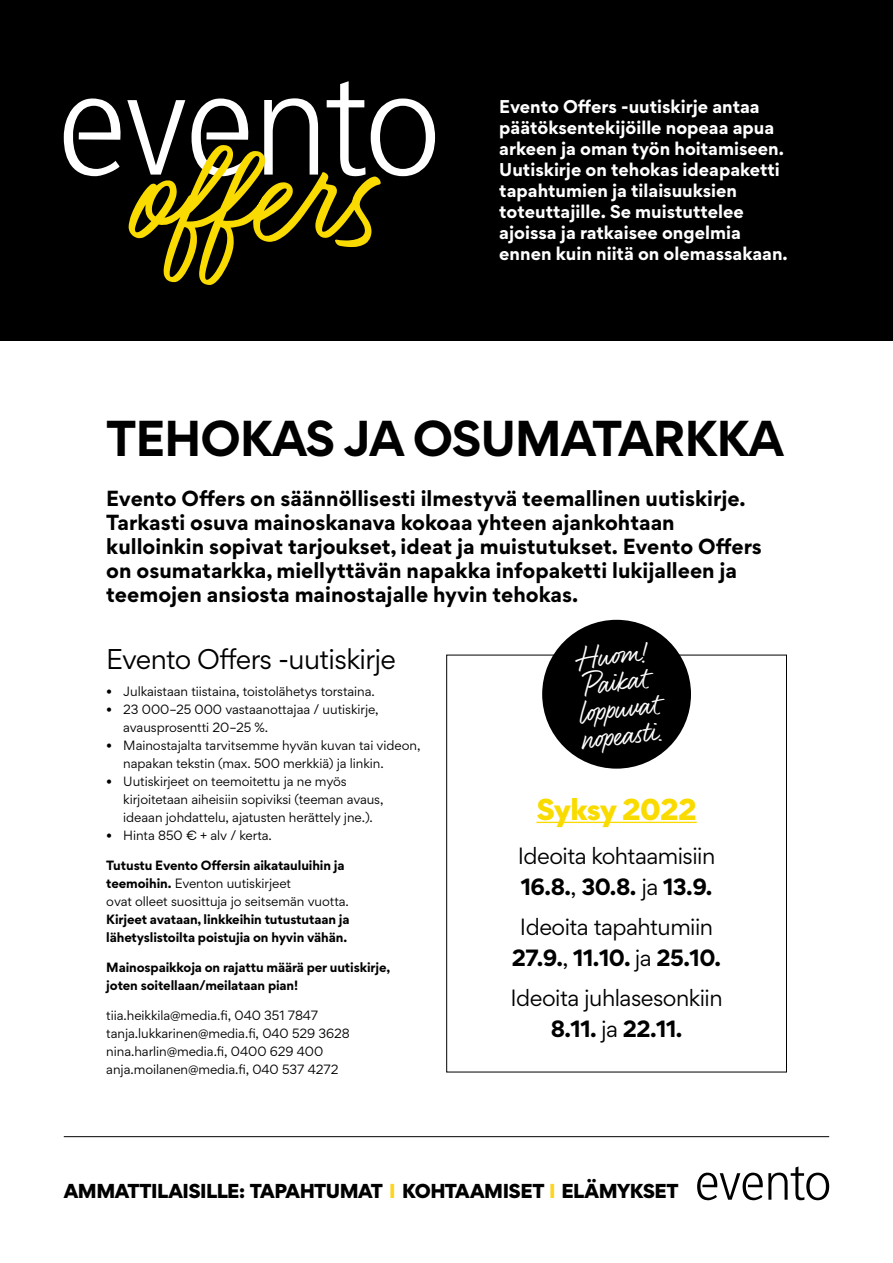
<style>
.page{position:relative;width:893px;height:1263px;background:#fff}
.page>*{position:absolute;margin:0;border:0;box-sizing:border-box;transform-origin:0 0}
.t1{font:700 45px "Gordita";letter-spacing:-.025em;color:#000}
.t2{font:33.9px/26.8px "Felt That";color:#fff}
.t3{font:900 27px "Gordita";letter-spacing:-.025em;color:#fadb00}
.t4{font:25.5px "Gordita";letter-spacing:-.025em;color:#000}
.t5{font:21px/31.2px "Gordita";letter-spacing:-.025em;color:#000;text-align:center}
.t6{font:700 19.5px/24px "Gordita";color:#000}
.t7{font:900 18px "Gordita";letter-spacing:-.025em;color:#000}
.t8{font:700 16.5px/21px "Gordita";color:#fff}
.t9{font:12px/18px "Gordita";letter-spacing:-.005em;color:#000}
.t10{font:700 12px/18px "Gordita";letter-spacing:-.01em;color:#000}
.s1{font-weight:700}
.s2{color:#fdd51f}
</style>
<div class="page">
<div style="left:0;top:0;width:893px;height:340px;background:#000"></div>
<svg style="left:697px;top:1166px;width:132px;height:34px"></svg>
<hr style="left:536px;top:822px;width:161px;height:1px;background:#fadb00">
<div style="left:542px;top:620px;width:149px;height:149px;background:#000;border-radius:50%"></div>
<hr style="left:64px;top:1136px;width:765px;height:1px;background:#000">
<svg style="left:64px;top:81px;width:371px;height:204px"></svg>
<p class="t8" style="left:499px;top:95px;width:290px">Evento Offers -uutiskirje antaa päätöksentekijöille nopeaa apua arkeen ja oman työn hoitamiseen.<br>Uutiskirje on tehokas ideapaketti tapahtumien ja tilaisuuksien toteuttajille. Se muistuttelee ajoissa ja ratkaisee ongelmia ennen kuin niitä on olemassakaan.</p>
<h1 class="t1" style="left:106px;top:403px;width:679px">TEHOKAS JA OSUMATARKKA</h1>
<p class="t6" style="left:106px;top:485px;width:657px">Evento Offers on säännöllisesti ilmestyvä teemallinen uutiskirje.<br>Tarkasti osuva mainoskanava kokoaa yhteen ajankohtaan kulloinkin sopivat tarjoukset, ideat ja muistutukset. Evento Offers on osumatarkka, miellyttävän napakka infopaketti lukijalleen ja teemojen ansiosta mainostajalle hyvin tehokas.</p>
<h3 class="t4" style="left:106px;top:641px;width:291px">Evento Offers -uutiskirje</h3>
<p class="t9" style="left:106px;top:682px;width:270px">• Julkaistaan tiistaina, toistolähetys torstaina.</p>
<p class="t9" style="left:123px;top:700px;width:257px;text-indent:-17px">• 23 000–25 000 vastaanottajaa / uutiskirje, avausprosentti 20–25 %.</p>
<p class="t9" style="left:123px;top:736px;width:299px;text-indent:-17px">• Mainostajalta tarvitsemme hyvän kuvan tai videon, napakan tekstin (max. 500 merkkiä) ja linkin.</p>
<p class="t9" style="left:123px;top:772px;width:262px;text-indent:-17px">• Uutiskirjeet on teemoitettu ja ne myös kirjoitetaan aiheisiin sopiviksi (teeman avaus, ideaan johdattelu, ajatusten herättely jne.).</p>
<p class="t9" style="left:106px;top:826px;width:167px">• Hinta 850 € + alv / kerta.</p>
<p class="t9" style="left:106px;top:856px;width:244px"><span class="s1">Tutustu Evento Offersin aikatauluihin ja teemoihin.</span> Eventon uutiskirjeet<br>ovat olleet suosittuja jo seitsemän vuotta.</p>
<p class="t10" style="left:106px;top:910px;width:245px">Kirjeet avataan, linkkeihin tutustutaan ja lähetyslistoilta poistujia on hyvin vähän.</p>
<p class="t10" style="left:106px;top:958px;width:286px">Mainospaikkoja on rajattu määrä per uutiskirje, joten soitellaan/meilataan pian!</p>
<p class="t9" style="left:106px;top:1006px;width:245px">tiia.heikkila@media.fi, 040 351 7847 tanja.lukkarinen@media.fi, 040 529 3628 nina.harlin@media.fi, 0400 629 400 anja.moilanen@media.fi, 040 537 4272</p>
<h2 class="t2" style="left:568px;top:646px;width:89px;rotate:-7deg">Huom!<br>Paikat lop puvat nop east i.</h2>
<h3 class="t3" style="left:536px;top:787px;width:162px">Syksy 2022</h3>
<h3 class="t5" style="left:518px;top:839px;width:199px;text-align:left">Ideoita kohtaamisiin<br><span class="s1">16.8.</span>, <span class="s1">30.8.</span> ja <span class="s1">13.9.</span></h3>
<h3 class="t5" style="left:512px;top:910px;width:211px">Ideoita tapahtumiin<br><span class="s1">27.9.</span>, <span class="s1">11.10.</span> ja <span class="s1">25.10.</span></h3>
<h3 class="t5" style="left:511px;top:981px;width:214px">Ideoita juhlasesonkiin<br><span class="s1">8.11.</span> ja <span class="s1">22.11.</span></h3>
<h3 class="t7" style="left:64px;top:1176px;width:616px">AMMATTILAISILLE: TAPAHTUMAT <span class="s2">I</span> KOHTAAMISET <span class="s2">I</span> ELÄMYKSET</h3>
</div>
